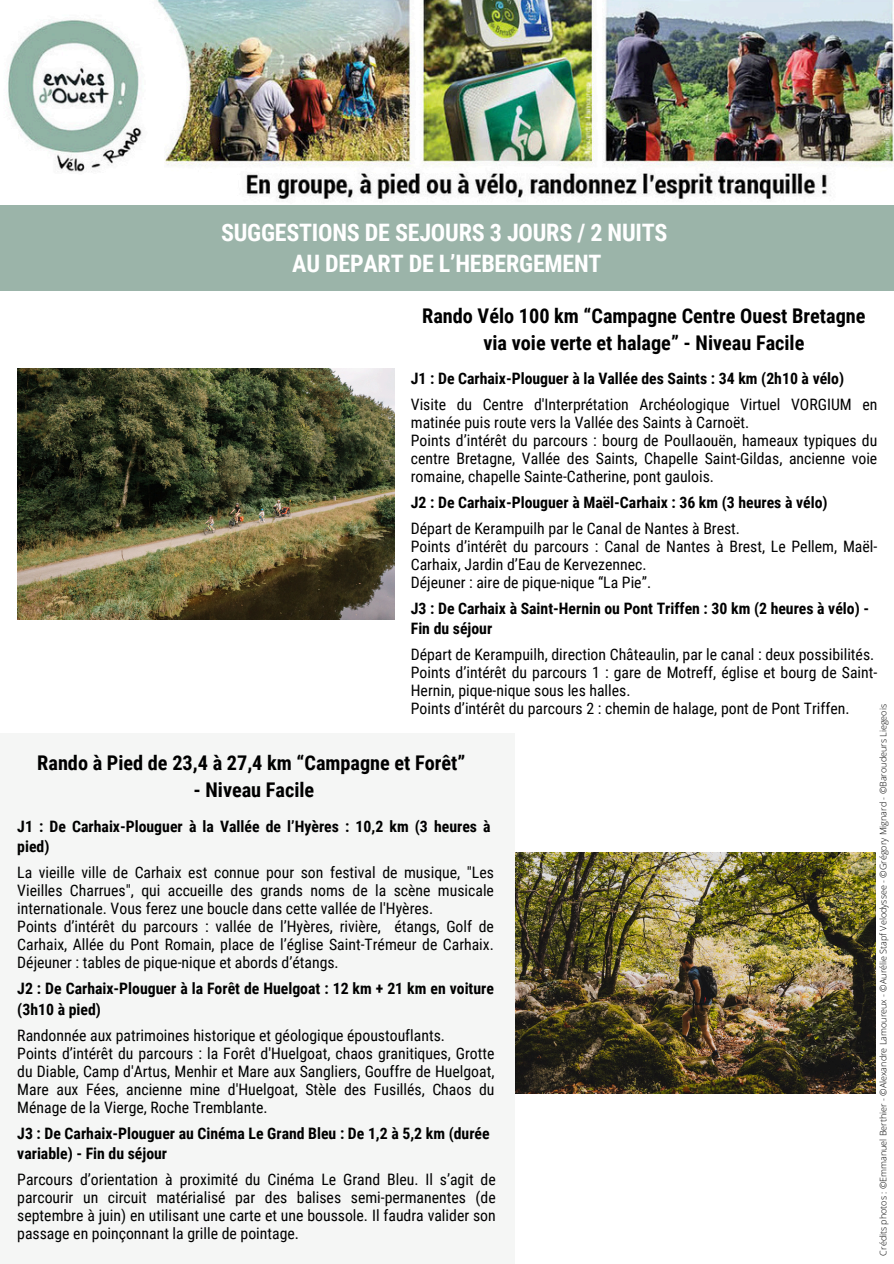
<style>
.page{position:relative;width:894px;height:1264px;background:#fff}
.page>*{position:absolute;margin:0;border:0;box-sizing:border-box;transform-origin:0 0}
.t1{font:700 24px/31.5px "Roboto Condensed";letter-spacing:-.01em;color:#fff;text-align:center}
.t2{font:700 20.25px/27px "Roboto Condensed";color:#000;text-align:center}
.t3{font:15.75px/18px "Roboto Condensed";color:#000;text-align:justify}
.t4{font:700 15.75px/20.2px "Roboto Condensed";color:#000}
.t5{font:300 9px "Open Sans";color:#000}
</style>
<div class="page">
<img style="left:8px;top:0;width:885px;height:200px">
<div style="left:0;top:205px;width:893px;height:85px;background:#9bb4a9"></div>
<div style="left:0;top:733px;width:515px;height:530px;background:#f5f6f5"></div>
<img style="left:515px;top:852px;width:360px;height:241px">
<img style="left:17px;top:369px;width:377px;height:251px">
<p class="t1" style="left:221px;top:217px;width:448px">SUGGESTIONS DE SEJOURS 3 JOURS / 2 NUITS<br>AU DEPART DE L’HEBERGEMENT</p>
<h1 class="t2" style="left:422px;top:302px;width:445px">Rando Vélo 100 km “Campagne Centre Ouest Bretagne via voie verte et halage” - Niveau Facile</h1>
<p class="t4" style="left:411px;top:368px;width:434px">J1 : De Carhaix-Plouguer à la Vallée des Saints : 34 km (2h10 à vélo)</p>
<p class="t3" style="left:411px;top:395px;width:468px">Visite du Centre d'Interprétation Archéologique Virtuel VORGIUM en matinée puis route vers la Vallée des Saints à Carnoët.</p>
<p class="t3" style="left:411px;top:431px;width:468px">Points d’intérêt du parcours : bourg de Poullaouën, hameaux typiques du centre Bretagne, Vallée des Saints, Chapelle Saint-Gildas, ancienne voie romaine, chapelle Sainte-Catherine, pont gaulois.</p>
<h4 class="t4" style="left:411px;top:492px;width:418px">J2 : De Carhaix-Plouguer à Maël-Carhaix : 36 km (3 heures à vélo)</h4>
<p class="t3" style="left:411px;top:519px;width:468px;text-align:left">Départ de Kerampuilh par le Canal de Nantes à Brest.<br>Points d’intérêt du parcours : Canal de Nantes à Brest, Le Pellem, Maël-<br>Carhaix, Jardin d’Eau de Kervezennec.</p>
<p class="t3" style="left:411px;top:573px;width:242px">Déjeuner : aire de pique-nique “La Pie”.</p>
<h4 class="t4" style="left:411px;top:598px;width:459px">J3 : De Carhaix à Saint-Hernin ou Pont Triffen : 30 km (2 heures à vélo) -<br>Fin du séjour</h4>
<p class="t3" style="left:411px;top:646px;width:468px;text-align:left">Départ de Kerampuilh, direction Châteaulin, par le canal : deux possibilités.<br>Points d’intérêt du parcours 1 : gare de Motreff, église et bourg de Saint-<br>Hernin, pique-nique sous les halles.</p>
<p class="t3" style="left:411px;top:700px;width:440px">Points d’intérêt du parcours 2 : chemin de halage, pont de Pont Triffen.</p>
<h4 class="t2" style="left:37px;top:750px;width:429px">Rando à Pied de 23,4 à 27,4 km “Campagne et Forêt”</h4>
<p class="t2" style="left:193px;top:777px;width:122px">- Niveau Facile</p>
<h2 class="t4" style="left:17px;top:816px;width:474px">J1 : De Carhaix-Plouguer à la Vallée de l’Hyères : 10,2 km (3 heures à pied)</h2>
<p class="t3" style="left:17px;top:863px;width:478px">La vieille ville de Carhaix est connue pour son festival de musique, "Les Vieilles Charrues", qui accueille des grands noms de la scène musicale internationale. Vous ferez une boucle dans cette vallée de l'Hyères.</p>
<p class="t3" style="left:17px;top:917px;width:478px">Points d’intérêt du parcours : vallée de l’Hyères, rivière, étangs, Golf de Carhaix, Allée du Pont Romain, place de l’église Saint-Trémeur de Carhaix.<br>Déjeuner : tables de pique-nique et abords d’étangs.</p>
<h4 class="t4" style="left:17px;top:978px;width:478px">J2 : De Carhaix-Plouguer à la Forêt de Huelgoat : 12 km + 21 km en voiture (3h10 à pied)</h4>
<p class="t3" style="left:17px;top:1026px;width:429px">Randonnée aux patrimoines historique et géologique époustouflants.</p>
<p class="t3" style="left:17px;top:1044px;width:478px">Points d’intérêt du parcours : la Forêt d'Huelgoat, chaos granitiques, Grotte du Diable, Camp d'Artus, Menhir et Mare aux Sangliers, Gouffre de Huelgoat, Mare aux Fées, ancienne mine d'Huelgoat, Stèle des Fusillés, Chaos du Ménage de la Vierge, Roche Tremblante.</p>
<h4 class="t4" style="left:17px;top:1123px;width:474px">J3 : De Carhaix-Plouguer au Cinéma Le Grand Bleu : De 1,2 à 5,2 km (durée variable) - Fin du séjour</h4>
<p class="t3" style="left:17px;top:1170px;width:480px">Parcours d’orientation à proximité du Cinéma Le Grand Bleu. Il s’agit de parcourir un circuit matérialisé par des balises semi-permanentes (de septembre à juin) en utilisant une carte et une boussole. Il faudra valider son passage en poinçonnant la grille de pointage.</p>
<p class="t5" style="left:876px;top:1255px;width:553px;rotate:-90deg">Crédits photos : ©Emmanuel Berthier - ©Alexandre Lamoureux - ©Aurélie Stapf Velodyssee - ©Grégory Mignard - ©Baroudeurs Liegeois</p>
</div>
